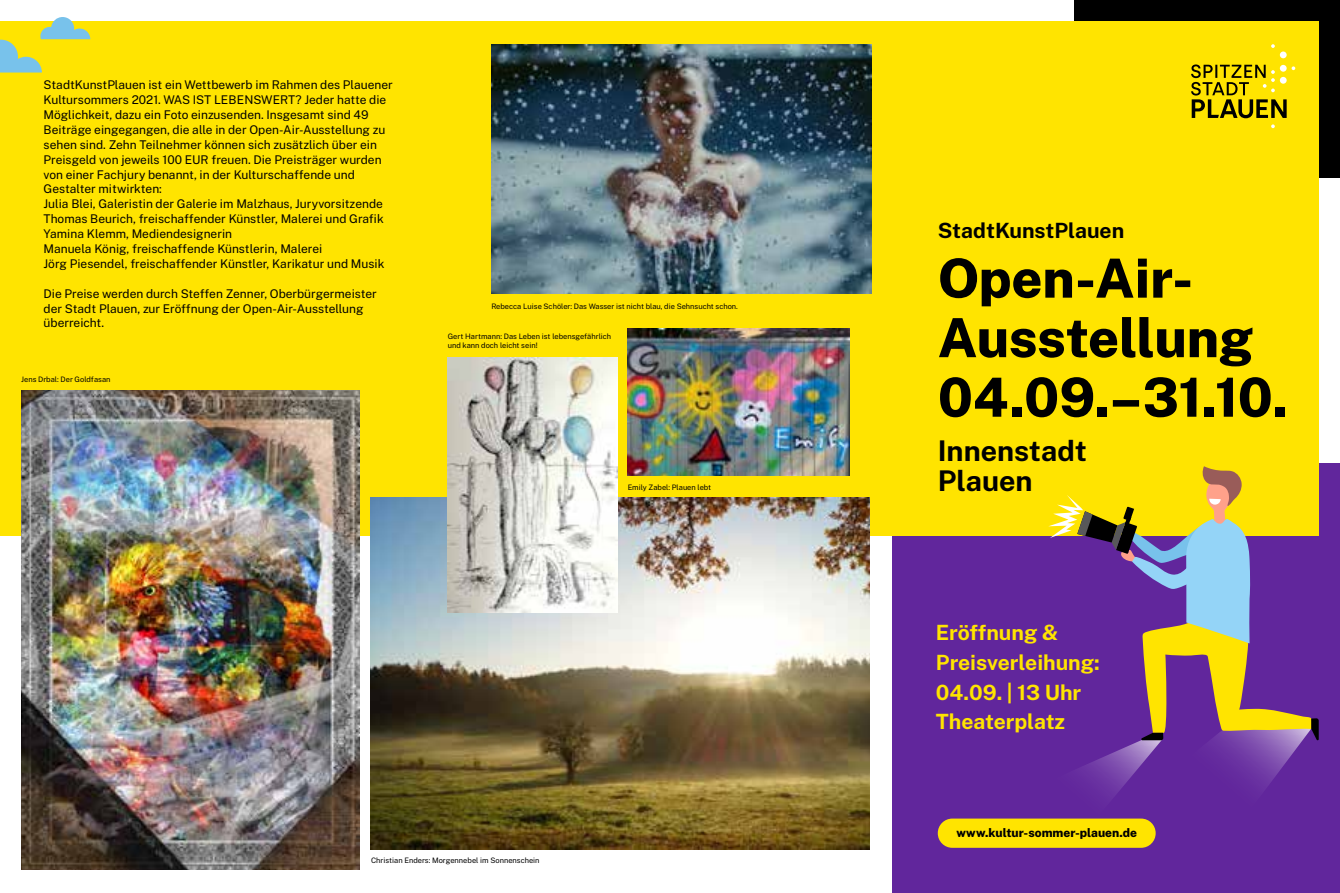
<style>
.page{position:relative;width:1340px;height:893px;background:#fff}
.page>*{position:absolute;margin:0;border:0;box-sizing:border-box;transform-origin:0 0}
.t1{font:800 54px/59.6px "Public Sans";color:#000}
.t2{font:700 28.5px/29.7px "Public Sans";color:#000}
.t3{font:700 21px/29.7px "Public Sans";color:#ffe400}
.t4{font:700 21px "Public Sans";color:#000}
.t5{font:12px/14.9px "Public Sans";color:#000}
.t6{font:800 12px "Public Sans";color:#000}
.t7{font:7.5px/9px "Public Sans";color:#000}
</style>
<div class="page">
<div style="left:1074px;top:0;width:265px;height:178px;background:#000"></div>
<div style="left:892px;top:464px;width:447px;height:429px;background:#61269c"></div>
<div style="left:0;top:21px;width:1318px;height:515px;background:#ffe400"></div>
<svg style="left:1191px;top:44px;width:104px;height:84px"></svg>
<div style="left:937px;top:819px;width:218px;height:29px;background:#ffe400;border-radius:15px"></div>
<svg style="left:0;top:17px;width:90px;height:56px"></svg>
<img style="left:370px;top:497px;width:500px;height:352px">
<img style="left:627px;top:328px;width:222px;height:148px">
<img style="left:491px;top:45px;width:380px;height:249px">
<img style="left:447px;top:357px;width:170px;height:255px">
<img style="left:21px;top:390px;width:338px;height:480px">
<svg style="left:1048px;top:466px;width:270px;height:332px"></svg>
<p class="t5" style="left:44px;top:77px;width:350px">StadtKunstPlauen ist ein Wettbewerb im Rahmen des Plauener Kultursommers 2021. WAS IST LEBENSWERT? Jeder hatte die Möglichkeit, dazu ein Foto einzusenden. Insgesamt sind 49<br>Beiträge eingegangen, die alle in der Open-Air-Ausstellung zu sehen sind. Zehn Teilnehmer können sich zusätzlich über ein Preisgeld von jeweils 100 EUR freuen. Die Preisträger wurden von einer Fachjury benannt, in der Kulturschaffende und Gestalter mitwirkten:<br>Julia Blei, Galeristin der Galerie im Malzhaus, Juryvorsitzende Thomas Beurich, freischaffender Künstler, Malerei und Grafik Yamina Klemm, Mediendesignerin<br>Manuela König, freischaffende Künstlerin, Malerei<br>Jörg Piesendel, freischaffender Künstler, Karikatur und Musik</p>
<p class="t5" style="left:44px;top:285px;width:335px">Die Preise werden durch Steffen Zenner, Oberbürgermeister der Stadt Plauen, zur Eröffnung der Open-Air-Ausstellung überreicht.</p>
<p class="t7" style="left:21px;top:375px;width:91px">Jens Drbal: Der Goldfasan</p>
<p class="t7" style="left:491px;top:301px;width:248px">Rebecca Luise Schöler: Das Wasser ist nicht blau, die Sehnsucht schon.</p>
<p class="t7" style="left:448px;top:332px;width:165px">Gert Hartmann: Das Leben ist lebensgefährlich und kann doch leicht sein!</p>
<p class="t7" style="left:627px;top:482px;width:85px">Emily Zabel: Plauen lebt</p>
<p class="t7" style="left:371px;top:855px;width:170px">Christian Enders: Morgennebel im Sonnenschein</p>
<h3 class="t4" style="left:937px;top:215px;width:188px">StadtKunstPlauen</h3>
<h1 class="t1" style="left:937px;top:245px;width:351px">Open-Air-<br>Ausstellung<br>04.09.–31.10.</h1>
<h2 class="t2" style="left:937px;top:434px;width:151px">Innenstadt<br>Plauen</h2>
<h3 class="t3" style="left:935px;top:616px;width:165px">Eröffnung &amp;<br>Preisverleihung:<br>04.09. | 13 Uhr<br>Theaterplatz</h3>
<p class="t6" style="left:956px;top:824px;width:182px">www.kultur-sommer-plauen.de</p>
</div>
